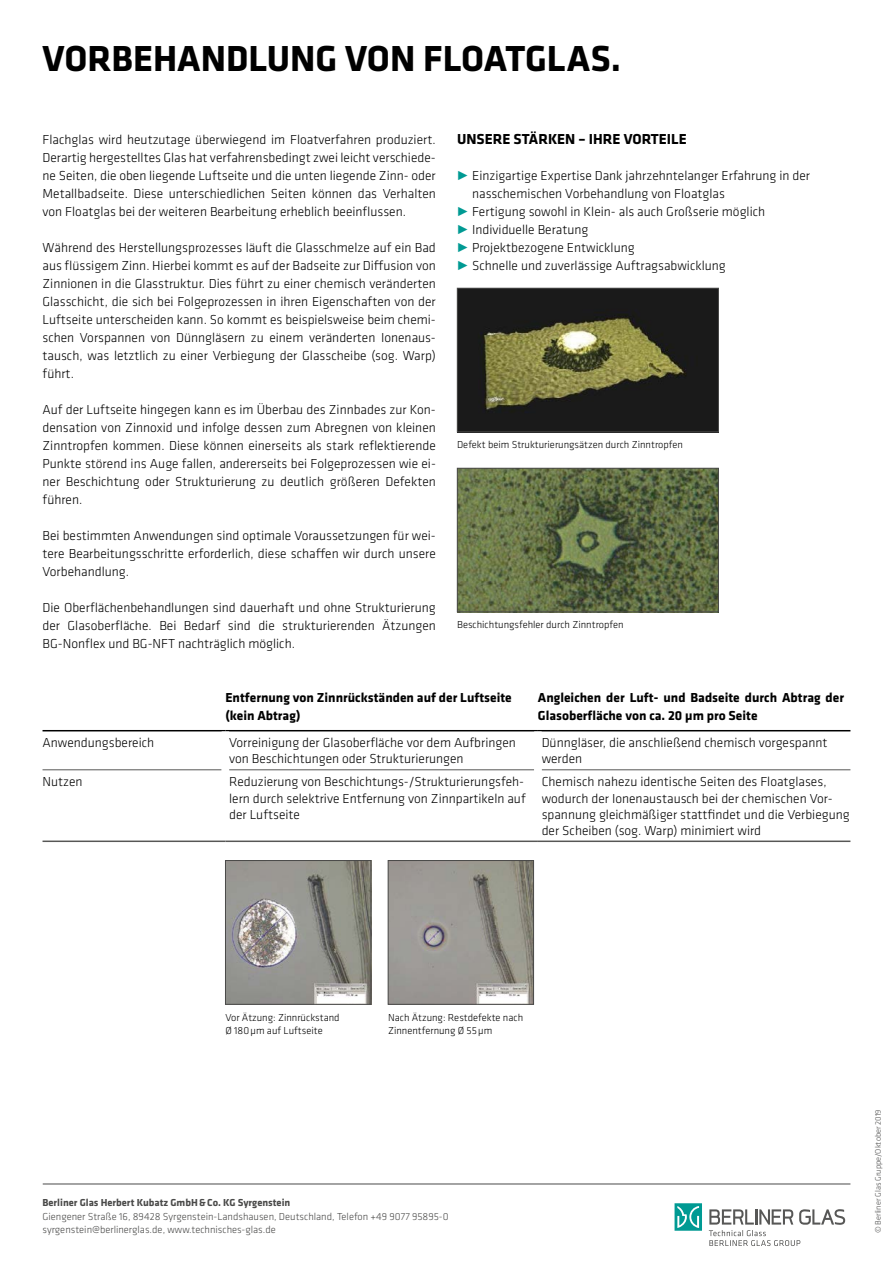
<style>
.page{position:relative;width:893px;height:1263px;background:#fff}
.page>*{position:absolute;margin:0;border:0;box-sizing:border-box;transform-origin:0 0}
.t1{font:700 37.5px "Klavika";color:#000}
.t2{font:700 15px "Klavika";color:#000}
.t3{font:300 13.5px/18px "Klavika";color:#000;text-align:justify}
.t4{font:700 13.5px/18px "Klavika";color:#000}
.t5{font:300 10.5px/13.5px "Klavika";color:#000}
.t6{font:300 10.5px/13.5px "Klavika";color:#4a4a49}
.t7{font:700 10.5px "Klavika";color:#4a4a49}
.t8{font:300 8.25px "Klavika";color:#4a4a49}
.s1{color:#009a93}
</style>
<div class="page">
<hr style="left:43px;top:1184px;width:807px;height:1px;background:#4a4a49">
<svg style="left:674px;top:1203px;width:28px;height:28px"></svg>
<svg style="left:709px;top:1209px;width:136px;height:37px"></svg>
<img style="left:459px;top:290px;width:258px;height:140px">
<div style="left:457px;top:288px;width:262px;height:144px;border:1px solid #4a4a49"></div>
<img style="left:459px;top:470px;width:258px;height:140px">
<div style="left:457px;top:468px;width:262px;height:144px;border:1px solid #4a4a49"></div>
<img style="left:227px;top:862px;width:142px;height:140px">
<div style="left:225px;top:860px;width:146px;height:144px;border:1px solid #4a4a49"></div>
<img style="left:390px;top:862px;width:142px;height:140px">
<div style="left:388px;top:860px;width:146px;height:144px;border:1px solid #4a4a49"></div>
<hr style="left:43px;top:730px;width:182px;height:1px;background:#000">
<hr style="left:225px;top:730px;width:313px;height:1px;background:#000">
<hr style="left:538px;top:730px;width:312px;height:1px;background:#000">
<hr style="left:43px;top:769px;width:179px;height:1px;background:#575756">
<hr style="left:229px;top:769px;width:305px;height:1px;background:#575756">
<hr style="left:542px;top:769px;width:308px;height:1px;background:#575756">
<hr style="left:43px;top:840px;width:182px;height:2px;background:#575756">
<hr style="left:225px;top:840px;width:313px;height:2px;background:#575756">
<hr style="left:538px;top:840px;width:312px;height:2px;background:#575756">
<h1 class="t1" style="left:43px;top:31px;width:580px">VORBEHANDLUNG VON FLOATGLAS.</h1>
<p class="t3" style="left:43px;top:130px;width:395px">Flachglas wird heutzutage überwiegend im Floatverfahren produziert.<br>Derartig hergestelltes Glas hat verfahrensbedingt zwei leicht verschiede&shy;ne Seiten, die oben liegende Luftseite und die unten liegende Zinn- oder Metallbadseite. Diese unterschiedlichen Seiten können das Verhalten von Floatglas bei der weiteren Bearbeitung erheblich beeinflussen.</p>
<p class="t3" style="left:43px;top:238px;width:395px">Während des Herstellungsprozesses läuft die Glasschmelze auf ein Bad aus flüssigem Zinn. Hierbei kommt es auf der Badseite zur Diffusion von Zinnionen in die Glasstruktur. Dies führt zu einer chemisch veränderten Glasschicht, die sich bei Folgeprozessen in ihren Eigenschaften von der Luftseite unterscheiden kann. So kommt es beispielsweise beim chemi&shy;schen Vorspannen von Dünngläsern zu einem veränderten Ionenaus&shy;tausch, was letztlich zu einer Verbiegung der Glasscheibe (sog. Warp) führt.</p>
<p class="t3" style="left:43px;top:400px;width:395px">Auf der Luftseite hingegen kann es im Überbau des Zinnbades zur Kon&shy;densation von Zinnoxid und infolge dessen zum Abregnen von kleinen Zinntropfen kommen. Diese können einerseits als stark reflektierende Punkte störend ins Auge fallen, andererseits bei Folgeprozessen wie ei&shy;ner Beschichtung oder Strukturierung zu deutlich größeren Defekten führen.</p>
<p class="t3" style="left:43px;top:526px;width:395px">Bei bestimmten Anwendungen sind optimale Voraussetzungen für wei&shy;tere Bearbeitungsschritte erforderlich, diese schaffen wir durch unsere Vorbehandlung.</p>
<p class="t3" style="left:43px;top:598px;width:395px">Die Oberflächenbehandlungen sind dauerhaft und ohne Strukturierung der Glasoberfläche. Bei Bedarf sind die strukturierenden Ätzungen BG-Nonflex und BG-NFT nachträglich möglich.</p>
<p class="t2" style="left:457px;top:128px;width:231px">UNSERE STÄRKEN – IHRE VORTEILE</p>
<p class="t3" style="left:457px;top:166px;width:354px"><span class="s1">˰</span> Einzigartige Expertise Dank jahrzehntelanger Erfahrung in der</p>
<p class="t3" style="left:472px;top:184px;width:254px">nasschemischen Vorbehandlung von Floatglas</p>
<p class="t3" style="left:457px;top:202px;width:310px"><span class="s1">˰</span> Fertigung sowohl in Klein- als auch Großserie möglich</p>
<p class="t3" style="left:457px;top:220px;width:133px"><span class="s1">˰</span> Individuelle Beratung</p>
<p class="t3" style="left:457px;top:238px;width:179px"><span class="s1">˰</span> Projektbezogene Entwicklung</p>
<p class="t3" style="left:457px;top:256px;width:270px"><span class="s1">˰</span> Schnelle und zuverlässige Auftragsabwicklung</p>
<p class="t5" style="left:457px;top:438px;width:227px">Defekt beim Strukturierungsätzen durch Zinntropfen</p>
<p class="t5" style="left:457px;top:618px;width:168px">Beschichtungsfehler durch Zinntropfen</p>
<p class="t4" style="left:225px;top:688px;width:288px">Entfernung von Zinnrückständen auf der Luftseite (kein Abtrag)</p>
<p class="t4" style="left:538px;top:688px;width:308px">Angleichen der Luft- und Badseite durch Abtrag der<br>Glasoberfläche von ca. 20 µm pro Seite</p>
<p class="t3" style="left:43px;top:734px;width:113px">Anwendungsbereich</p>
<p class="t3" style="left:229px;top:734px;width:288px;line-height:16.2px">Vorreinigung der Glasoberfläche vor dem Aufbringen von Beschichtungen oder Strukturierungen</p>
<p class="t3" style="left:542px;top:734px;width:287px;line-height:16.2px">Dünngläser, die anschließend chemisch vorgespannt werden</p>
<p class="t3" style="left:43px;top:773px;width:42px">Nutzen</p>
<p class="t3" style="left:229px;top:774px;width:298px;line-height:16.2px;text-align:left">Reduzierung von Beschichtungs-/Strukturierungsfeh&shy;lern durch selektrive Entfernung von Zinnpartikeln auf der Luftseite</p>
<p class="t3" style="left:542px;top:774px;width:310px;line-height:16.2px;text-align:left">Chemisch nahezu identische Seiten des Floatglases, wodurch der Ionenaustausch bei der chemischen Vor&shy;spannung gleichmäßiger stattfindet und die Verbiegung der Scheiben (sog. Warp) minimiert wird</p>
<p class="t5" style="left:225px;top:1010px;width:116px">Vor Ätzung: Zinnrückstand<br>Ø 180µm auf Luftseite</p>
<p class="t5" style="left:388px;top:1010px;width:137px">Nach Ätzung: Restdefekte nach<br>Zinnentfernung Ø 55µm</p>
<p class="t7" style="left:43px;top:1195px;width:249px">Berliner Glas Herbert Kubatz GmbH&amp;Co. KG Syrgenstein</p>
<p class="t6" style="left:43px;top:1209px;width:408px">Giengener Straße 16, 89428 Syrgenstein-Landshausen, Deutschland, Telefon +49 9077 95895-0 syrgenstein@berlinerglas.de, www.technisches-glas.de</p>
<p class="t8" style="left:873px;top:1233px;width:125px;rotate:-90deg">© Berliner Glas Gruppe/Oktober 2019</p>
</div>
